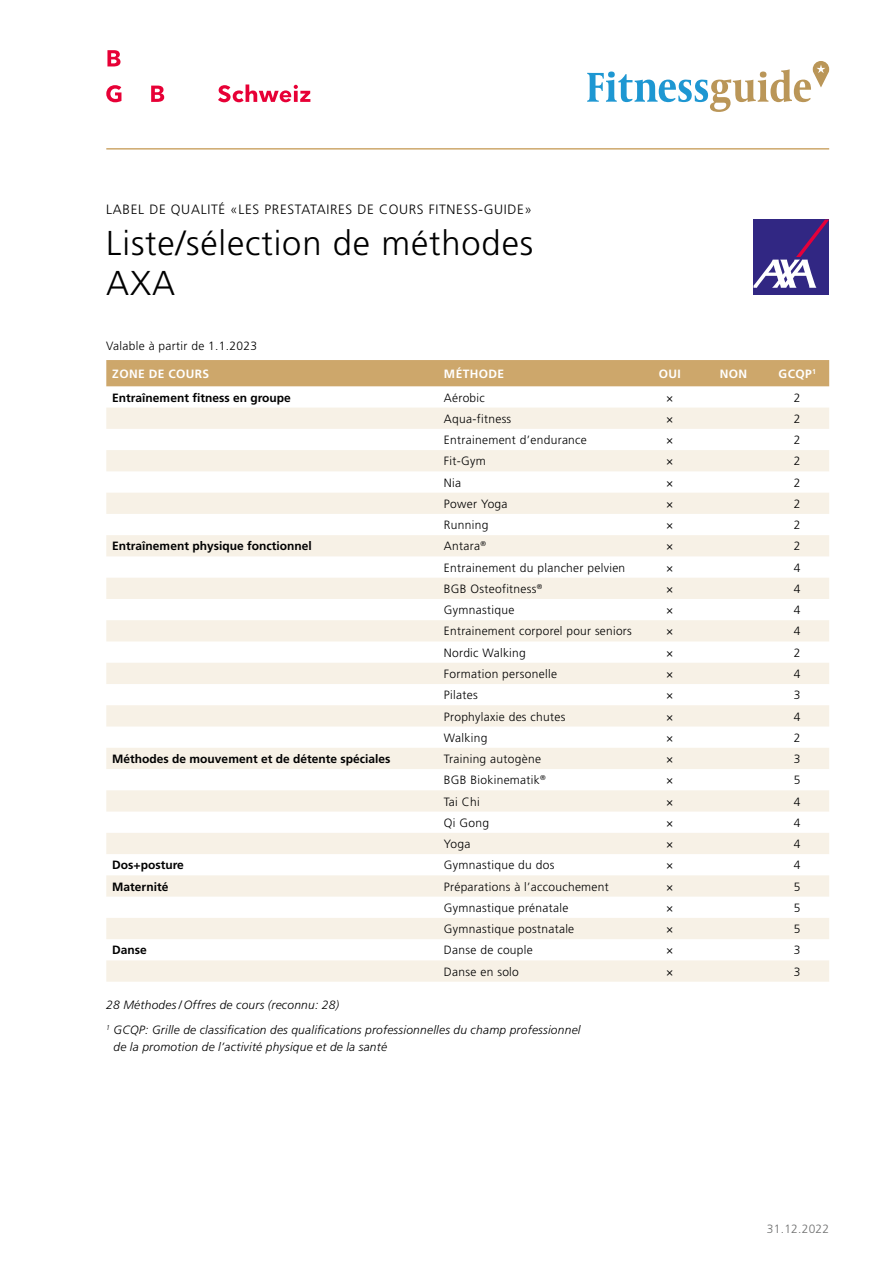
<style>
.page{position:relative;width:893px;height:1263px;background:#fff}
.page>*{position:absolute;margin:0;border:0;box-sizing:border-box;transform-origin:0 0}
._04_Titel_02{font:300 34.5px/40.5px "Frutiger LT Std";letter-spacing:.025em;color:#000}
._04_Titel_01{font:300 13.5px "Frutiger LT Std";letter-spacing:.05em;color:#000}
._03_Body{font:300 12px "Frutiger LT Std";letter-spacing:.025em;color:#000}
._03_Body_kursiv{font:italic 300 12px/16.5px "Frutiger LT Std";letter-spacing:.02em;color:#000}
._03_Body_bold{font:700 12px "Frutiger LT Std";color:#000}
._03_Body_zentriert{font:300 12px "Frutiger LT Std";color:#000}
._01_Tab_Header{font:700 12px "Frutiger LT Std";letter-spacing:.03em;color:#fff}
._02_Tab_Header_zentr{font:700 12px "Frutiger LT Std";letter-spacing:.03em;color:#fff}
.t1{font:300 12px "Frutiger LT Std";letter-spacing:.02em;color:#6f7070}
</style>
<div class="page">
<svg style="left:107px;top:50px;width:14px;height:16px"></svg>
<svg style="left:106px;top:85px;width:15px;height:17px"></svg>
<svg style="left:151px;top:86px;width:13px;height:16px"></svg>
<svg style="left:218px;top:84px;width:92px;height:18px"></svg>
<hr style="left:106px;top:148px;width:723px;height:2px;background:#cda76b">
<svg style="left:587px;top:61px;width:242px;height:51px"></svg>
<div style="left:106px;top:360px;width:723px;height:26px;background:#cda76b"></div>
<svg style="left:106px;top:408px;width:723px;height:574px;fill:#f8f2e9"></svg>
<div style="left:753px;top:220px;width:76px;height:75px;background:#312783"></div>
<svg style="left:753px;top:220px;width:76px;height:68px"></svg>
<p class="_04_Titel_01" style="left:106px;top:202px;width:427px">LABEL DE QUALITÉ «LES PRESTATAIRES DE COURS FITNESS-GUIDE»</p>
<p class="_04_Titel_02" style="left:106px;top:223px;width:428px">Liste/sélection de méthodes<br>AXA</p>
<p class="_03_Body" style="left:106px;top:339px;width:152px">Valable à partir de 1.1.2023</p>
<p class="_01_Tab_Header" style="left:112px;top:366px;width:99px">ZONE DE COURS</p>
<p class="_01_Tab_Header" style="left:444px;top:366px;width:62px">MÉTHODE</p>
<p class="_02_Tab_Header_zentr" style="left:659px;top:366px;width:24px">OUI</p>
<p class="_02_Tab_Header_zentr" style="left:720px;top:366px;width:29px">NON</p>
<p class="_02_Tab_Header_zentr" style="left:779px;top:366px;width:39px">GCQP<sup>1</sup></p>
<p class="_03_Body_bold" style="left:112px;top:390px;width:180px">Entraînement fitness en groupe</p>
<p class="_03_Body" style="left:444px;top:391px;width:42px">Aérobic</p>
<p class="_03_Body_zentriert" style="left:666px;top:391px;width:9px">×</p>
<p class="_03_Body_zentriert" style="left:794px;top:391px;width:8px">2</p>
<p class="_03_Body" style="left:444px;top:412px;width:69px">Aqua-fitness</p>
<p class="_03_Body_zentriert" style="left:666px;top:412px;width:9px">×</p>
<p class="_03_Body_zentriert" style="left:794px;top:412px;width:8px">2</p>
<p class="_03_Body" style="left:444px;top:433px;width:144px">Entrainement d’endurance</p>
<p class="_03_Body_zentriert" style="left:666px;top:433px;width:9px">×</p>
<p class="_03_Body_zentriert" style="left:794px;top:433px;width:8px">2</p>
<p class="_03_Body" style="left:444px;top:454px;width:43px">Fit-Gym</p>
<p class="_03_Body_zentriert" style="left:666px;top:454px;width:9px">×</p>
<p class="_03_Body_zentriert" style="left:794px;top:454px;width:8px">2</p>
<p class="_03_Body" style="left:444px;top:476px;width:19px">Nia</p>
<p class="_03_Body_zentriert" style="left:666px;top:476px;width:9px">×</p>
<p class="_03_Body_zentriert" style="left:794px;top:476px;width:8px">2</p>
<p class="_03_Body" style="left:444px;top:497px;width:65px">Power Yoga</p>
<p class="_03_Body_zentriert" style="left:666px;top:497px;width:9px">×</p>
<p class="_03_Body_zentriert" style="left:794px;top:497px;width:8px">2</p>
<p class="_03_Body" style="left:444px;top:518px;width:46px">Running</p>
<p class="_03_Body_zentriert" style="left:666px;top:518px;width:9px">×</p>
<p class="_03_Body_zentriert" style="left:794px;top:518px;width:8px">2</p>
<p class="_03_Body_bold" style="left:112px;top:539px;width:201px">Entraînement physique fonctionnel</p>
<p class="_03_Body" style="left:444px;top:539px;width:44px">Antara<sup>®</sup></p>
<p class="_03_Body_zentriert" style="left:666px;top:539px;width:9px">×</p>
<p class="_03_Body_zentriert" style="left:794px;top:539px;width:8px">2</p>
<p class="_03_Body" style="left:444px;top:561px;width:183px">Entrainement du plancher pelvien</p>
<p class="_03_Body_zentriert" style="left:666px;top:561px;width:9px">×</p>
<p class="_03_Body_zentriert" style="left:794px;top:561px;width:8px">4</p>
<p class="_03_Body" style="left:444px;top:582px;width:100px">BGB Osteofitness<sup>®</sup></p>
<p class="_03_Body_zentriert" style="left:666px;top:582px;width:9px">×</p>
<p class="_03_Body_zentriert" style="left:794px;top:582px;width:8px">4</p>
<p class="_03_Body" style="left:444px;top:603px;width:72px">Gymnastique</p>
<p class="_03_Body_zentriert" style="left:666px;top:603px;width:9px">×</p>
<p class="_03_Body_zentriert" style="left:794px;top:603px;width:8px">4</p>
<p class="_03_Body" style="left:444px;top:624px;width:189px">Entrainement corporel pour seniors</p>
<p class="_03_Body_zentriert" style="left:666px;top:624px;width:9px">×</p>
<p class="_03_Body_zentriert" style="left:794px;top:624px;width:8px">4</p>
<p class="_03_Body" style="left:444px;top:646px;width:83px">Nordic Walking</p>
<p class="_03_Body_zentriert" style="left:666px;top:646px;width:9px">×</p>
<p class="_03_Body_zentriert" style="left:794px;top:646px;width:8px">2</p>
<p class="_03_Body" style="left:444px;top:667px;width:115px">Formation personelle</p>
<p class="_03_Body_zentriert" style="left:666px;top:667px;width:9px">×</p>
<p class="_03_Body_zentriert" style="left:794px;top:667px;width:8px">4</p>
<p class="_03_Body" style="left:444px;top:688px;width:35px">Pilates</p>
<p class="_03_Body_zentriert" style="left:666px;top:688px;width:9px">×</p>
<p class="_03_Body_zentriert" style="left:794px;top:688px;width:8px">3</p>
<p class="_03_Body" style="left:444px;top:710px;width:123px">Prophylaxie des chutes</p>
<p class="_03_Body_zentriert" style="left:666px;top:710px;width:9px">×</p>
<p class="_03_Body_zentriert" style="left:794px;top:710px;width:8px">4</p>
<p class="_03_Body" style="left:444px;top:731px;width:45px">Walking</p>
<p class="_03_Body_zentriert" style="left:666px;top:731px;width:9px">×</p>
<p class="_03_Body_zentriert" style="left:794px;top:731px;width:8px">2</p>
<p class="_03_Body_bold" style="left:112px;top:752px;width:280px">Méthodes de mouvement et de détente spéciales</p>
<p class="_03_Body" style="left:444px;top:752px;width:99px">Training autogène</p>
<p class="_03_Body_zentriert" style="left:666px;top:752px;width:9px">×</p>
<p class="_03_Body_zentriert" style="left:794px;top:752px;width:8px">3</p>
<p class="_03_Body" style="left:444px;top:773px;width:103px">BGB Biokinematik<sup>®</sup></p>
<p class="_03_Body_zentriert" style="left:666px;top:773px;width:9px">×</p>
<p class="_03_Body_zentriert" style="left:794px;top:773px;width:8px">5</p>
<p class="_03_Body" style="left:444px;top:795px;width:37px">Tai Chi</p>
<p class="_03_Body_zentriert" style="left:666px;top:795px;width:9px">×</p>
<p class="_03_Body_zentriert" style="left:794px;top:795px;width:8px">4</p>
<p class="_03_Body" style="left:444px;top:816px;width:47px">Qi Gong</p>
<p class="_03_Body_zentriert" style="left:666px;top:816px;width:9px">×</p>
<p class="_03_Body_zentriert" style="left:794px;top:816px;width:8px">4</p>
<p class="_03_Body" style="left:444px;top:837px;width:28px">Yoga</p>
<p class="_03_Body_zentriert" style="left:666px;top:837px;width:9px">×</p>
<p class="_03_Body_zentriert" style="left:794px;top:837px;width:8px">4</p>
<p class="_03_Body_bold" style="left:112px;top:858px;width:73px">Dos+posture</p>
<p class="_03_Body" style="left:444px;top:858px;width:112px">Gymnastique du dos</p>
<p class="_03_Body_zentriert" style="left:666px;top:858px;width:9px">×</p>
<p class="_03_Body_zentriert" style="left:794px;top:858px;width:8px">4</p>
<p class="_03_Body_bold" style="left:112px;top:879px;width:58px">Maternité</p>
<p class="_03_Body" style="left:444px;top:880px;width:166px">Préparations à l’accouchement</p>
<p class="_03_Body_zentriert" style="left:666px;top:880px;width:9px">×</p>
<p class="_03_Body_zentriert" style="left:794px;top:880px;width:8px">5</p>
<p class="_03_Body" style="left:444px;top:901px;width:126px">Gymnastique prénatale</p>
<p class="_03_Body_zentriert" style="left:666px;top:901px;width:9px">×</p>
<p class="_03_Body_zentriert" style="left:794px;top:901px;width:8px">5</p>
<p class="_03_Body" style="left:444px;top:922px;width:132px">Gymnastique postnatale</p>
<p class="_03_Body_zentriert" style="left:666px;top:922px;width:9px">×</p>
<p class="_03_Body_zentriert" style="left:794px;top:922px;width:8px">5</p>
<p class="_03_Body_bold" style="left:112px;top:943px;width:36px">Danse</p>
<p class="_03_Body" style="left:444px;top:943px;width:90px">Danse de couple</p>
<p class="_03_Body_zentriert" style="left:666px;top:943px;width:9px">×</p>
<p class="_03_Body_zentriert" style="left:794px;top:943px;width:8px">3</p>
<p class="_03_Body" style="left:444px;top:965px;width:76px">Danse en solo</p>
<p class="_03_Body_zentriert" style="left:666px;top:965px;width:9px">×</p>
<p class="_03_Body_zentriert" style="left:794px;top:965px;width:8px">3</p>
<p class="_03_Body_kursiv" style="left:106px;top:997px;width:234px">28 Méthodes/ Offres de cours (reconnu: 28)</p>
<p class="_03_Body_kursiv" style="left:114px;top:1022px;width:469px;text-indent:-7px"><sup>1</sup> GCQP: Grille de classification des qualifications professionnelles du champ professionnel de la promotion de l’activité physique et de la santé</p>
<p class="t1" style="left:767px;top:1222px;width:64px">31.12.2022</p>
</div>
